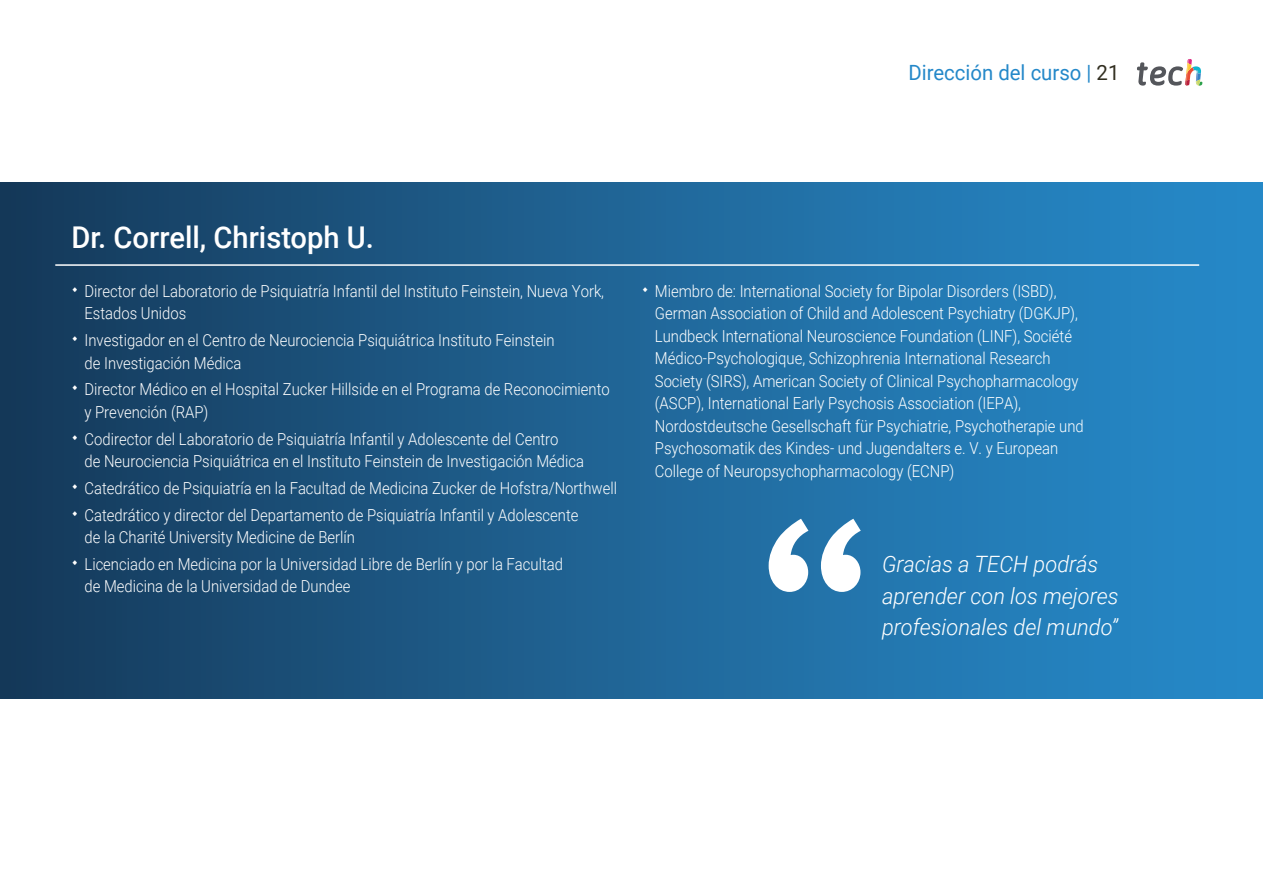
<style>
.page{position:relative;width:1263px;height:893px;background:#fff}
.page>*{position:absolute;margin:0;border:0;box-sizing:border-box;transform-origin:0 0}
.t1{font:500 30px "Roboto";color:#fff}
.t2{font:italic 300 22.5px/31.5px "Roboto";color:#fff}
.t3{font:21px "Roboto";color:#2488c9}
.t4{font:300 16.5px/22.5px "Roboto";color:#fff;scale:.9 1}
.s1{color:#312e20}
</style>
<div class="page">
<div style="left:0;top:182px;width:1263px;height:516px;background:linear-gradient(to right,#163b5c,#288ecf)"></div>
<hr style="left:55px;top:264px;width:1144px;height:2px;background:#fff">
<svg style="left:769px;top:519px;width:92px;height:73px"></svg>
<svg style="left:1137px;top:59px;width:65px;height:27px"></svg>
<svg style="left:73px;top:287px;width:4px;height:5px"></svg>
<svg style="left:73px;top:336px;width:4px;height:5px"></svg>
<svg style="left:73px;top:385px;width:4px;height:5px"></svg>
<svg style="left:73px;top:435px;width:4px;height:5px"></svg>
<svg style="left:73px;top:484px;width:4px;height:5px"></svg>
<svg style="left:73px;top:511px;width:4px;height:5px"></svg>
<svg style="left:73px;top:560px;width:4px;height:5px"></svg>
<svg style="left:643px;top:287px;width:4px;height:5px"></svg>
<p class="t3" style="left:908px;top:57px;width:213px">Dirección del curso | <span class="s1">21</span></p>
<h1 class="t1" style="left:71px;top:216px;width:304px">Dr. Correll, Christoph U.</h1>
<p class="t4" style="left:85px;top:279px;width:579px">Director del Laboratorio de Psiquiatría Infantil del Instituto Feinstein, Nueva York,<br>Estados Unidos</p>
<p class="t4" style="left:85px;top:328px;width:524px">Investigador en el Centro de Neurociencia Psiquiátrica Instituto Feinstein de Investigación Médica</p>
<p class="t4" style="left:85px;top:378px;width:585px">Director Médico en el Hospital Zucker Hillside en el Programa de Reconocimiento y Prevención (RAP)</p>
<p class="t4" style="left:85px;top:427px;width:557px">Codirector del Laboratorio de Psiquiatría Infantil y Adolescente del Centro<br>de Neurociencia Psiquiátrica en el Instituto Feinstein de Investigación Médica</p>
<p class="t4" style="left:85px;top:474px;width:593px;line-height:26.7px">Catedrático de Psiquiatría en la Facultad de Medicina Zucker de Hofstra/Northwell<br>Catedrático y director del Departamento de Psiquiatría Infantil y Adolescente</p>
<p class="t4" style="left:85px;top:523px;width:533px;line-height:26.7px">de la Charité University Medicine de Berlín<br>Licenciado en Medicina por la Universidad Libre de Berlín y por la Facultad</p>
<p class="t4" style="left:85px;top:575px;width:297px">de Medicina de la Universidad de Dundee</p>
<p class="t4" style="left:655px;top:279px;width:478px">Miembro de: International Society for Bipolar Disorders (ISBD), German Association of Child and Adolescent Psychiatry (DGKJP), Lundbeck International Neuroscience Foundation (LINF), Société Médico-Psychologique, Schizophrenia International Research Society (SIRS), American Society of Clinical Psychopharmacology (ASCP), International Early Psychosis Association (IEPA), Nordostdeutsche Gesellschaft für Psychiatrie, Psychotherapie und Psychosomatik des Kindes- und Jugendalters e. V. y European College of Neuropsychopharmacology (ECNP)</p>
<h2 class="t2" style="left:882px;top:548px;width:238px">Gracias a TECH podrás aprender con los mejores profesionales del mundo”</h2>
</div>
